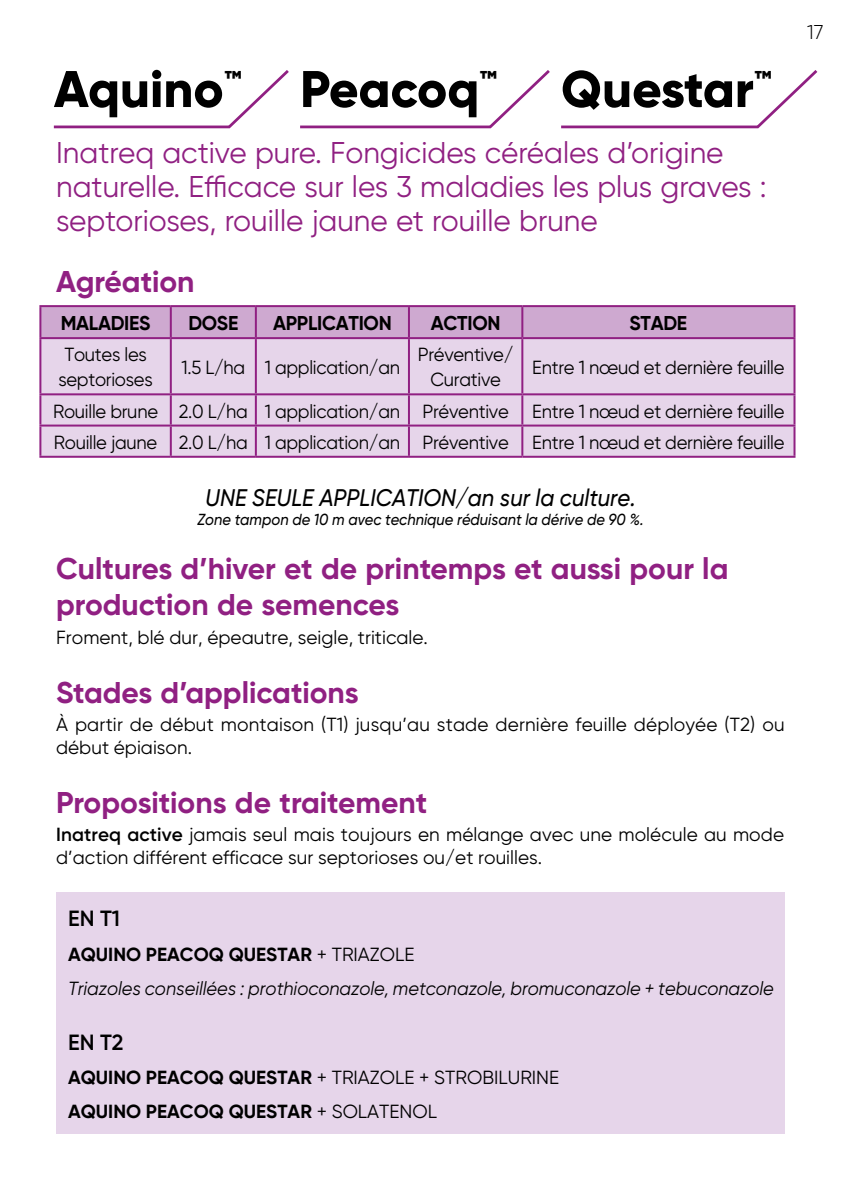
<style>
.page{position:relative;width:842px;height:1191px;background:#fff}
.page>*{position:absolute;margin:0;border:0;box-sizing:border-box;transform-origin:0 0}
.t1{font:800 51.4px "Gilroy";color:#000}
.t2{font:30px/34px "Gilroy";color:#902082}
.t3{font:700 30px/36px "Gilroy";color:#902082}
.t4{font:italic 500 24px "Gilroy";color:#000;scale:.92 1}
.t5{font:600 22px "Gilroy";color:#000}
.t6{font:700 20px "Gilroy";letter-spacing:-.015em;color:#000}
.t7{font:300 20px "Gilroy";color:#000}
.t8{font:19px/22.8px "Gilroy";color:#000}
.t9{font:italic 19px/34.2px "Gilroy";color:#000;scale:.96 1}
.t10{font:700 19px/34.2px "Gilroy";color:#000}
.t11{font:italic 500 16px "Gilroy";color:#000;scale:.92 1}
.s1{font-weight:600}
.s2{font-weight:700;font-style:normal}
.s3{font-style:normal}
.s4{font-weight:400}
</style>
<div class="page">
<svg style="left:53px;top:70px;width:765px;height:59px"></svg>
<div style="left:41px;top:307px;width:752px;height:30px;background:#cea9d0"></div>
<div style="left:41px;top:339px;width:752px;height:117px;background:#e6d5ea"></div>
<hr style="left:39px;top:307px;width:2px;height:30px;background:#902082">
<hr style="left:39px;top:305px;width:132px;height:2px;background:#902082">
<hr style="left:170px;top:307px;width:2px;height:30px;background:#902082">
<hr style="left:171px;top:305px;width:85px;height:2px;background:#902082">
<hr style="left:256px;top:305px;width:153px;height:2px;background:#902082">
<hr style="left:409px;top:305px;width:113px;height:2px;background:#902082">
<hr style="left:522px;top:305px;width:273px;height:2px;background:#902082">
<hr style="left:255px;top:307px;width:2px;height:30px;background:#902082">
<hr style="left:408px;top:307px;width:2px;height:30px;background:#902082">
<hr style="left:521px;top:307px;width:2px;height:30px;background:#902082">
<hr style="left:793px;top:307px;width:2px;height:30px;background:#902082">
<hr style="left:39px;top:339px;width:2px;height:54px;background:#902082">
<hr style="left:39px;top:337px;width:132px;height:2px;background:#902082">
<hr style="left:170px;top:339px;width:2px;height:54px;background:#902082">
<hr style="left:171px;top:337px;width:85px;height:2px;background:#902082">
<hr style="left:256px;top:337px;width:153px;height:2px;background:#902082">
<hr style="left:409px;top:337px;width:113px;height:2px;background:#902082">
<hr style="left:522px;top:337px;width:273px;height:2px;background:#902082">
<hr style="left:255px;top:339px;width:2px;height:54px;background:#902082">
<hr style="left:408px;top:339px;width:2px;height:54px;background:#902082">
<hr style="left:521px;top:339px;width:2px;height:54px;background:#902082">
<hr style="left:793px;top:339px;width:2px;height:54px;background:#902082">
<hr style="left:39px;top:395px;width:2px;height:29px;background:#902082">
<hr style="left:39px;top:426px;width:2px;height:30px;background:#902082">
<hr style="left:39px;top:393px;width:132px;height:2px;background:#902082">
<hr style="left:39px;top:424px;width:132px;height:2px;background:#902082">
<hr style="left:39px;top:456px;width:132px;height:2px;background:#902082">
<hr style="left:170px;top:395px;width:2px;height:29px;background:#902082">
<hr style="left:170px;top:426px;width:2px;height:30px;background:#902082">
<hr style="left:171px;top:393px;width:85px;height:2px;background:#902082">
<hr style="left:256px;top:393px;width:153px;height:2px;background:#902082">
<hr style="left:409px;top:393px;width:113px;height:2px;background:#902082">
<hr style="left:522px;top:393px;width:273px;height:2px;background:#902082">
<hr style="left:255px;top:395px;width:2px;height:29px;background:#902082">
<hr style="left:408px;top:395px;width:2px;height:29px;background:#902082">
<hr style="left:521px;top:395px;width:2px;height:29px;background:#902082">
<hr style="left:793px;top:395px;width:2px;height:29px;background:#902082">
<hr style="left:255px;top:426px;width:2px;height:30px;background:#902082">
<hr style="left:408px;top:426px;width:2px;height:30px;background:#902082">
<hr style="left:521px;top:426px;width:2px;height:30px;background:#902082">
<hr style="left:793px;top:426px;width:2px;height:30px;background:#902082">
<hr style="left:171px;top:424px;width:85px;height:2px;background:#902082">
<hr style="left:256px;top:424px;width:153px;height:2px;background:#902082">
<hr style="left:409px;top:424px;width:113px;height:2px;background:#902082">
<hr style="left:522px;top:424px;width:273px;height:2px;background:#902082">
<hr style="left:171px;top:456px;width:85px;height:2px;background:#902082">
<hr style="left:256px;top:456px;width:153px;height:2px;background:#902082">
<hr style="left:409px;top:456px;width:113px;height:2px;background:#902082">
<hr style="left:522px;top:456px;width:273px;height:2px;background:#902082">
<div style="left:57px;top:892px;width:728px;height:242px;background:#e6d5ea"></div>
<h1 class="t1" style="left:54px;top:57px;width:720px">Aquino<sup>™</sup> Peacoq<sup>™</sup> Questar<sup>™</sup></h1>
<h2 class="t2" style="left:56px;top:135px;width:712px">Inatreq active pure. Fongicides céréales d’origine naturelle. Efficace sur les 3 maladies les plus graves : septorioses, rouille jaune et rouille brune</h2>
<h2 class="t3" style="left:56px;top:263px;width:140px">Agréation</h2>
<p class="t6" style="left:61px;top:311px;width:91px">MALADIES</p>
<p class="t6" style="left:188px;top:311px;width:51px">DOSE</p>
<p class="t6" style="left:273px;top:311px;width:120px">APPLICATION</p>
<p class="t6" style="left:431px;top:311px;width:71px">ACTION</p>
<p class="t6" style="left:629px;top:311px;width:59px">STADE</p>
<p class="t8" style="left:58px;top:342px;width:96px;line-height:25px;text-align:center">Toutes les septorioses</p>
<p class="t8" style="left:181px;top:355px;width:220px">1.5 L/ha 1 application/an</p>
<p class="t8" style="left:418px;top:342px;width:97px;line-height:25px;text-align:center">Préventive/<br>Curative</p>
<p class="t8" style="left:532px;top:355px;width:254px">Entre 1 nœud et dernière feuille</p>
<p class="t8" style="left:53px;top:395px;width:733px;line-height:31.2px">Rouille brune 2.0 L/ha 1 application/an Préventive Entre 1 nœud et dernière feuille<br>Rouille jaune 2.0 L/ha 1 application/an Préventive Entre 1 nœud et dernière feuille</p>
<p class="t4" style="left:206px;top:482px;width:469px">UNE SEULE APPLICATION/an sur la culture.</p>
<p class="t11" style="left:198px;top:509px;width:487px">Zone tampon de 10 m avec technique réduisant la dérive de 90 %.</p>
<h2 class="t3" style="left:56px;top:550px;width:674px">Cultures d’hiver et de printemps et aussi pour la production de semences</h2>
<p class="t8" style="left:56px;top:625px;width:373px">Froment, blé dur, épeautre, seigle, triticale.</p>
<h2 class="t3" style="left:56px;top:674px;width:304px">Stades d’applications</h2>
<p class="t8" style="left:56px;top:712px;width:730px">À partir de début montaison (T1) jusqu’au stade dernière feuille déployée (T2) ou début épiaison.</p>
<h2 class="t3" style="left:56px;top:784px;width:373px">Propositions de traitement</h2>
<p class="t8" style="left:56px;top:823px;width:729px"><span class="s1">Inatreq active</span> jamais seul mais toujours en mélange avec une molécule au mode d’action différent efficace sur septorioses ou/et rouilles.</p>
<p class="t5" style="left:68px;top:905px;width:54px">EN T1</p>
<p class="t9" style="left:68px;top:936px;width:737px"><span class="s2">AQUINO PEACOQ QUESTAR</span> <span class="s3">+ TRIAZOLE<br></span>Triazoles conseillées : prothioconazole, metconazole, bromuconazole + tebuconazole</p>
<p class="t5" style="left:68px;top:1028px;width:57px">EN T2</p>
<p class="t10" style="left:68px;top:1059px;width:493px">AQUINO PEACOQ QUESTAR <span class="s4">+ TRIAZOLE + STROBILURINE<br></span>AQUINO PEACOQ QUESTAR <span class="s4">+ SOLATENOL</span></p>
<p class="t7" style="left:807px;top:20px;width:18px">17</p>
</div>
